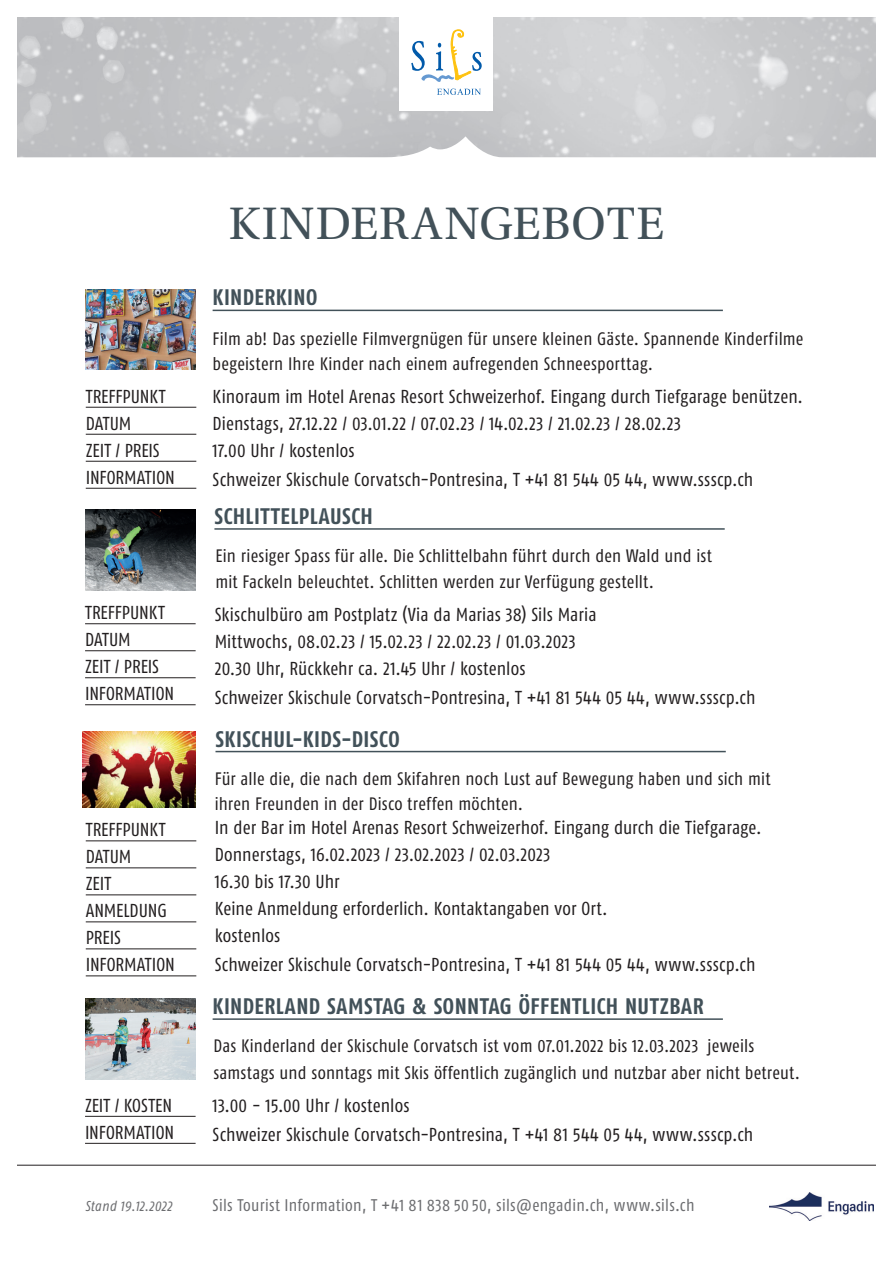
<style>
.page{position:relative;width:893px;height:1263px;background:#fff}
.page>*{position:absolute;margin:0;border:0;box-sizing:border-box;transform-origin:0 0}
.t1{font:48px "Utopia Std";letter-spacing:.02em;color:#425159}
.t2{font:700 22.5px "Fago Co Lf";letter-spacing:.02em;color:#425159}
.t3{font:18.75px/27px "Fago Co Lf";letter-spacing:.005em;color:#231f20}
.t4{font:18px/25.5px "Fago Co Lf";letter-spacing:.01em;color:#231f20}
.t5{font:16.8px "Fago Co Lf";letter-spacing:.02em;color:#6c6d70}
.t6{font:italic 14.25px "Fago Co Lf";letter-spacing:.02em;color:#6c6d70}
</style>
<div class="page">
<img style="left:17px;top:17px;width:859px;height:119px">
<hr style="left:213px;top:310px;width:510px;height:1px;background:#425159">
<hr style="left:86px;top:407px;width:110px;height:1px;background:#231f20">
<hr style="left:86px;top:434px;width:110px;height:1px;background:#231f20">
<hr style="left:86px;top:461px;width:110px;height:1px;background:#231f20">
<hr style="left:86px;top:488px;width:110px;height:1px;background:#231f20">
<hr style="left:85px;top:623px;width:111px;height:1px;background:#231f20">
<hr style="left:85px;top:650px;width:111px;height:1px;background:#231f20">
<hr style="left:85px;top:677px;width:111px;height:1px;background:#231f20">
<hr style="left:85px;top:704px;width:111px;height:1px;background:#231f20">
<hr style="left:214px;top:528px;width:511px;height:2px;background:#425159">
<img style="left:85px;top:289px;width:111px;height:81px">
<img style="left:85px;top:510px;width:111px;height:81px">
<hr style="left:215px;top:751px;width:511px;height:1px;background:#425159">
<hr style="left:86px;top:840px;width:110px;height:1px;background:#231f20">
<hr style="left:86px;top:867px;width:110px;height:1px;background:#231f20">
<hr style="left:86px;top:894px;width:110px;height:1px;background:#231f20">
<hr style="left:86px;top:921px;width:110px;height:1px;background:#231f20">
<hr style="left:86px;top:948px;width:110px;height:1px;background:#231f20">
<hr style="left:86px;top:975px;width:110px;height:1px;background:#231f20">
<hr style="left:213px;top:1018px;width:510px;height:2px;background:#425159">
<hr style="left:85px;top:1116px;width:111px;height:1px;background:#231f20">
<hr style="left:85px;top:1143px;width:111px;height:1px;background:#231f20">
<img style="left:85px;top:999px;width:111px;height:81px">
<img style="left:82px;top:732px;width:114px;height:75px">
<svg style="left:17px;top:136px;width:859px;height:22px;background:#c8c9cb"></svg>
<div style="left:400px;top:0;width:93px;height:111px;background:#fff"></div>
<svg style="left:411px;top:30px;width:71px;height:52px"></svg>
<svg style="left:437px;top:89px;width:44px;height:6px"></svg>
<img style="left:770px;top:1193px;width:103px;height:27px">
<hr style="left:17px;top:1165px;width:859px;height:1px;background:#231f20">
<p class="t3" style="left:86px;top:382px;width:91px">TREFFPUNKT<br>DATUM<br>ZEIT / PREIS<br>INFORMATION</p>
<p class="t3" style="left:85px;top:599px;width:91px">TREFFPUNKT<br>DATUM<br>ZEIT / PREIS<br>INFORMATION</p>
<p class="t3" style="left:86px;top:816px;width:91px">TREFFPUNKT<br>DATUM<br>ZEIT<br>ANMELDUNG<br>PREIS<br>INFORMATION</p>
<h1 class="t1" style="left:229px;top:198px;width:437px">KINDERANGEBOTE</h1>
<p class="t2" style="left:213px;top:284px;width:106px">KINDERKINO</p>
<p class="t4" style="left:213px;top:325px;width:592px">Film ab! Das spezielle Filmvergnügen für unsere kleinen Gäste. Spannende Kinderfilme begeistern Ihre Kinder nach einem aufregenden Schneesporttag.</p>
<p class="t3" style="left:213px;top:383px;width:592px;line-height:27.5px">Kinoraum im Hotel Arenas Resort Schweizerhof. Eingang durch Tiefgarage benützen.<br>Dienstags, 27.12.22 / 03.01.22 / 07.02.23 / 14.02.23 / 21.02.23 / 28.02.23<br>17.00 Uhr / kostenlos<br>Schweizer Skischule Corvatsch-Pontresina, T +41 81 544 05 44, www.ssscp.ch</p>
<p class="t2" style="left:214px;top:503px;width:160px">SCHLITTELPLAUSCH</p>
<p class="t4" style="left:215px;top:543px;width:498px">Ein riesiger Spass für alle. Die Schlittelbahn führt durch den Wald und ist mit Fackeln beleuchtet. Schlitten werden zur Verfügung gestellt.</p>
<p class="t3" style="left:215px;top:601px;width:542px;line-height:27.5px">Skischulbüro am Postplatz (Via da Marias 38) Sils Maria<br>Mittwochs, 08.02.23 / 15.02.23 / 22.02.23 / 01.03.2023<br>20.30 Uhr, Rückkehr ca. 21.45 Uhr / kostenlos<br>Schweizer Skischule Corvatsch-Pontresina, T +41 81 544 05 44, www.ssscp.ch</p>
<p class="t2" style="left:215px;top:725px;width:186px">SKISCHUL-KIDS-DISCO</p>
<p class="t4" style="left:215px;top:766px;width:557px">Für alle die, die nach dem Skifahren noch Lust auf Bewegung haben und sich mit ihren Freunden in der Disco treffen möchten.</p>
<p class="t3" style="left:215px;top:814px;width:548px">In der Bar im Hotel Arenas Resort Schweizerhof. Eingang durch die Tiefgarage.<br>Donnerstags, 16.02.2023 / 23.02.2023 / 02.03.2023<br>16.30 bis 17.30 Uhr<br>Keine Anmeldung erforderlich. Kontaktangaben vor Ort.<br>kostenlos<br>Schweizer Skischule Corvatsch-Pontresina, T +41 81 544 05 44, www.ssscp.ch</p>
<p class="t2" style="left:213px;top:993px;width:493px">KINDERLAND SAMSTAG &amp; SONNTAG ÖFFENTLICH NUTZBAR</p>
<p class="t4" style="left:213px;top:1032px;width:588px;line-height:27px">Das Kinderland der Skischule Corvatsch ist vom 07.01.2022 bis 12.03.2023 jeweils samstags und sonntags mit Skis öffentlich zugänglich und nutzbar aber nicht betreut.</p>
<p class="t3" style="left:85px;top:1091px;width:91px">ZEIT / KOSTEN<br>INFORMATION</p>
<p class="t3" style="left:213px;top:1091px;width:542px;line-height:28.5px">13.00 - 15.00 Uhr / kostenlos<br>Schweizer Skischule Corvatsch-Pontresina, T +41 81 544 05 44, www.ssscp.ch</p>
<p class="t6" style="left:85px;top:1198px;width:88px">Stand 19.12.2022</p>
<p class="t5" style="left:213px;top:1196px;width:483px">Sils Tourist Information, T +41 81 838 50 50, sils@engadin.ch, www.sils.ch</p>
</div>
